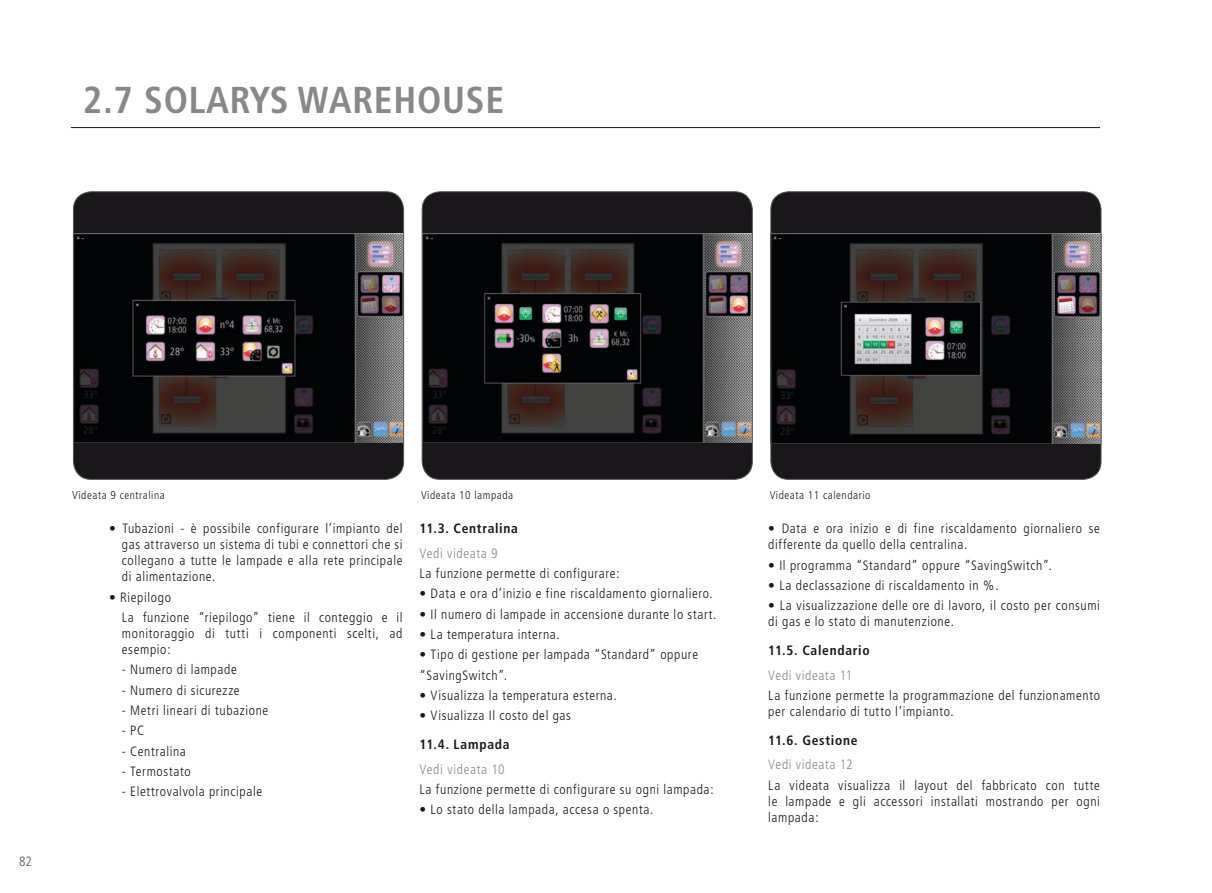
<style>
.page{position:relative;width:1212px;height:893px;background:#fff}
.page>*{position:absolute;margin:0;border:0;box-sizing:border-box;transform-origin:0 0}
.t1{font:700 condensed 37.5px "Frutiger";letter-spacing:.02em;color:#87888a}
.t2{font:300 condensed 13.5px/16px "Frutiger";letter-spacing:.045em;color:#1a171b}
.t3{font:700 condensed 13.5px "Frutiger";letter-spacing:.05em;color:#1a171b}
.t4{font:300 condensed 13.5px "Frutiger";letter-spacing:.045em;color:#87888a}
.t5{font:300 condensed 13.5px "Frutiger";color:#58585a}
.t6{font:300 condensed 11.25px "Frutiger";letter-spacing:.05em;color:#1a171b}
</style>
<div class="page">
<hr style="left:71px;top:127px;width:1029px;height:1px;background:#1a171b">
<div style="left:73px;top:192px;width:331px;height:287px;background:#1a171b;border-radius:18px"></div>
<img style="left:75px;top:234px;width:327px;height:208px">
<div style="left:73px;top:191px;width:331px;height:289px;border:1px solid #58585a;border-radius:18px"></div>
<div style="left:422px;top:192px;width:330px;height:287px;background:#1a171b;border-radius:18px"></div>
<img style="left:424px;top:234px;width:327px;height:208px">
<div style="left:422px;top:191px;width:331px;height:289px;border:1px solid #58585a;border-radius:18px"></div>
<div style="left:771px;top:192px;width:330px;height:287px;background:#1a171b;border-radius:18px"></div>
<img style="left:772px;top:234px;width:327px;height:209px">
<div style="left:770px;top:191px;width:331px;height:289px;border:1px solid #58585a;border-radius:18px"></div>
<h1 class="t1" style="left:83px;top:78px;width:423px">2.7 SOLARYS WAREHOUSE</h1>
<p class="t5" style="left:19px;top:853px;width:14px">82</p>
<p class="t6" style="left:72px;top:488px;width:94px">Videata 9 centralina</p>
<p class="t6" style="left:421px;top:488px;width:94px">Videata 10 lampada</p>
<p class="t6" style="left:770px;top:488px;width:102px">Videata 11 calendario</p>
<p class="t2" style="left:122px;top:521px;width:282px;text-align:justify;text-indent:-13px">• Tubazioni - è possibile configurare l’impianto del gas attraverso un sistema di tubi e connettori che si collegano a tutte le lampade e alla rete principale di alimentazione.</p>
<p class="t2" style="left:122px;top:587px;width:282px;line-height:20.2px;text-indent:-13px">• Riepilogo<br>La funzione “riepilogo” tiene il conteggio e il</p>
<p class="t2" style="left:122px;top:625px;width:282px">monitoraggio di tutti i componenti scelti, ad esempio:</p>
<p class="t2" style="left:122px;top:662px;width:116px">- Numero di lampade</p>
<p class="t2" style="left:122px;top:682px;width:119px">- Numero di sicurezze</p>
<p class="t2" style="left:122px;top:702px;width:148px">- Metri lineari di tubazione</p>
<p class="t2" style="left:122px;top:723px;width:24px">- PC</p>
<p class="t2" style="left:122px;top:743px;width:65px">- Centralina</p>
<p class="t2" style="left:122px;top:763px;width:70px">- Termostato</p>
<p class="t2" style="left:122px;top:784px;width:142px">- Elettrovalvola principale</p>
<p class="t2" style="left:768px;top:521px;width:333px">• Data e ora inizio e di fine riscaldamento giornaliero se differente da quello della centralina.</p>
<p class="t2" style="left:768px;top:557px;width:285px">• Il programma “Standard” oppure “SavingSwitch”.</p>
<p class="t2" style="left:768px;top:577px;width:232px">• La declassazione di riscaldamento in %.</p>
<p class="t2" style="left:768px;top:598px;width:333px">• La visualizzazione delle ore di lavoro, il costo per consumi di gas e lo stato di manutenzione.</p>
<p class="t3" style="left:768px;top:642px;width:103px">11.5. Calendario</p>
<p class="t4" style="left:768px;top:667px;width:86px">Vedi videata 11</p>
<p class="t2" style="left:768px;top:687px;width:333px">La funzione permette la programmazione del funzionamento per calendario di tutto l’impianto.</p>
<p class="t3" style="left:768px;top:732px;width:91px">11.6. Gestione</p>
<p class="t4" style="left:768px;top:757px;width:86px">Vedi videata 12</p>
<p class="t2" style="left:768px;top:777px;width:333px;text-align:justify">La videata visualizza il layout del fabbricato con tutte le lampade e gli accessori installati mostrando per ogni lampada:</p>
<p class="t3" style="left:420px;top:520px;width:100px">11.3. Centralina</p>
<p class="t4" style="left:420px;top:545px;width:80px">Vedi videata 9</p>
<p class="t2" style="left:420px;top:566px;width:202px">La funzione permette di configurare:</p>
<p class="t2" style="left:420px;top:586px;width:295px">• Data e ora d’inizio e fine riscaldamento giornaliero.</p>
<p class="t2" style="left:420px;top:606px;width:298px">• Il numero di lampade in accensione durante lo start.</p>
<p class="t2" style="left:420px;top:626px;width:142px">• La temperatura interna.</p>
<p class="t2" style="left:420px;top:645px;width:280px;line-height:20.2px">• Tipo di gestione per lampada “Standard” oppure “SavingSwitch”.</p>
<p class="t2" style="left:420px;top:687px;width:199px">• Visualizza la temperatura esterna.</p>
<p class="t2" style="left:420px;top:708px;width:153px">• Visualizza Il costo del gas</p>
<p class="t3" style="left:420px;top:736px;width:91px">11.4. Lampada</p>
<p class="t4" style="left:420px;top:761px;width:86px">Vedi videata 10</p>
<p class="t2" style="left:420px;top:781px;width:296px">La funzione permette di configurare su ogni lampada:</p>
<p class="t2" style="left:420px;top:802px;width:235px">• Lo stato della lampada, accesa o spenta.</p>
</div>
